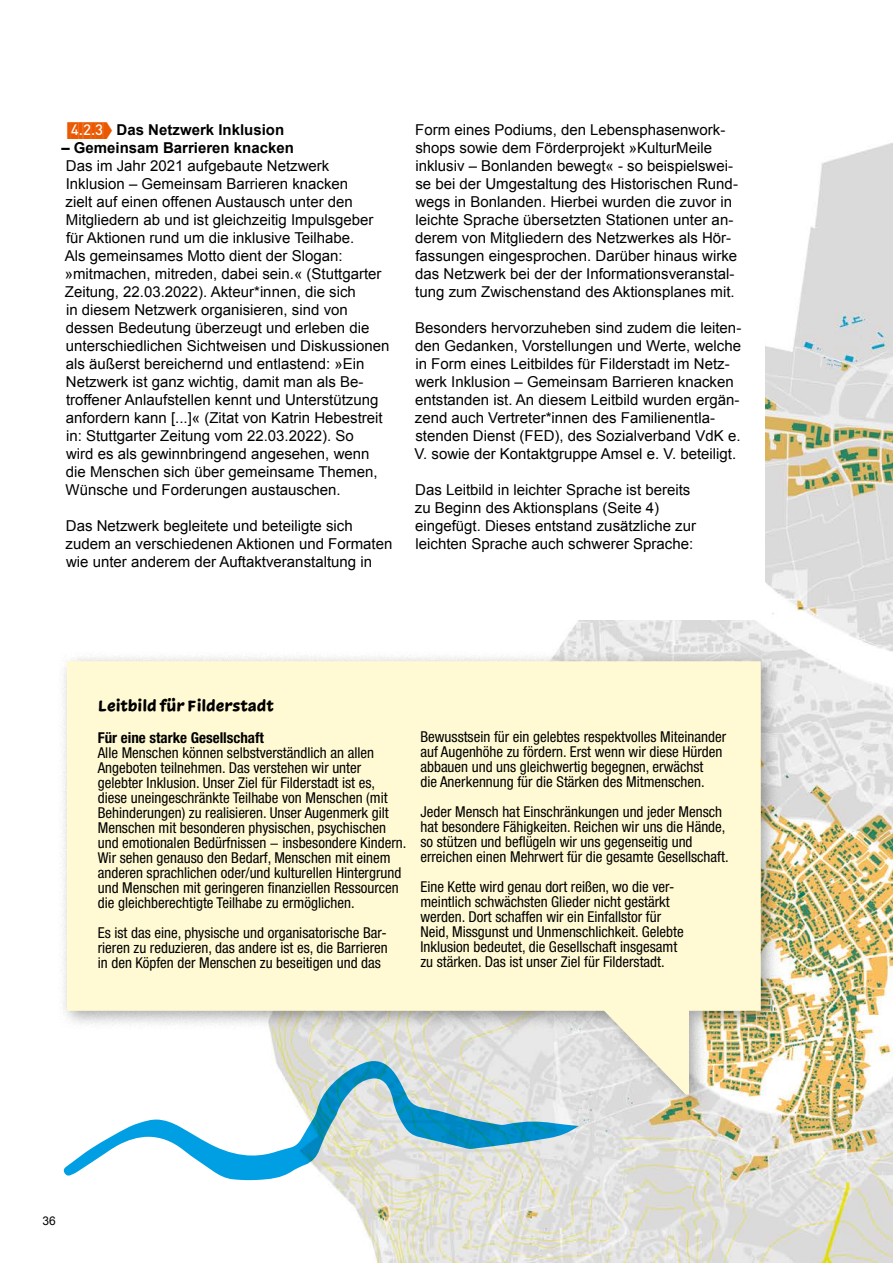
<style>
.page{position:relative;width:893px;height:1263px;background:#fff}
.page>*{position:absolute;margin:0;border:0;box-sizing:border-box;transform-origin:0 0}
.t1{font:900 19.5px "Inkwell Sans";color:#000}
.t2{font:15px/18px "Arial";color:#000}
.t3{font:condensed 15px/15px "Helvetica Neue LT Std";color:#000}
.t4{font:700 15px "Arial";color:#000}
.t5{font:700 condensed 15px "Helvetica Neue LT Std";color:#000}
.t6{font:12px "Arial";color:#000}
.s1{font-family:"DIN Medium Block";font-weight:400;color:#ea5901}
</style>
<div class="page">
<img style="left:328px;top:143px;width:565px;height:1120px">
<div style="left:43px;top:100px;width:722px;height:520px;background:#fff"></div>
<div style="left:57px;top:651px;width:724px;height:463px;background:#000;opacity:.34"></div>
<svg style="left:67px;top:661px;width:694px;height:433px;background:#faf6d3"></svg>
<svg style="left:63px;top:1061px;width:516px;height:119px"></svg>
<p class="t4" style="left:71px;top:120px;width:215px"><span class="s1">4.2.3→</span> Das Netzwerk Inklusion</p>
<p class="t4" style="left:61px;top:138px;width:234px">– Gemeinsam Barrieren knacken</p>
<p class="t2" style="left:65px;top:157px;width:326px">Das im Jahr 2021 aufgebaute Netzwerk Inklusion – Gemeinsam Barrieren knacken<br>zielt auf einen offenen Austausch unter den Mitgliedern ab und ist gleichzeitig Impulsgeber für Aktionen rund um die inklusive Teilhabe.<br>Als gemeinsames Motto dient der Slogan: »mitmachen, mitreden, dabei sein.« (Stuttgarter Zeitung, 22.03.2022). Akteur*innen, die sich<br>in diesem Netzwerk organisieren, sind von dessen Bedeutung überzeugt und erleben die unterschiedlichen Sichtweisen und Diskussionen als äußerst bereichernd und entlastend: »Ein Netzwerk ist ganz wichtig, damit man als Be&shy;troffener Anlaufstellen kennt und Unterstützung anfordern kann [...]« (Zitat von Katrin Hebestreit in: Stuttgarter Zeitung vom 22.03.2022). So<br>wird es als gewinnbringend angesehen, wenn die Menschen sich über gemeinsame Themen, Wünsche und Forderungen austauschen.</p>
<p class="t2" style="left:66px;top:517px;width:328px">Das Netzwerk begleitete und beteiligte sich zudem an verschiedenen Aktionen und Formaten wie unter anderem der Auftaktveranstaltung in</p>
<p class="t2" style="left:415px;top:121px;width:324px">Form eines Podiums, den Lebensphasenwork&shy;shops sowie dem Förderprojekt »KulturMeile inklusiv – Bonlanden bewegt« - so beispielswei&shy;se bei der Umgestaltung des Historischen Rund&shy;wegs in Bonlanden. Hierbei wurden die zuvor in leichte Sprache übersetzten Stationen unter an&shy;derem von Mitgliedern des Netzwerkes als Hör&shy;fassungen eingesprochen. Darüber hinaus wirke das Netzwerk bei der der Informationsveranstal&shy;tung zum Zwischenstand des Aktionsplanes mit.</p>
<p class="t2" style="left:415px;top:319px;width:328px">Besonders hervorzuheben sind zudem die leiten&shy;den Gedanken, Vorstellungen und Werte, welche in Form eines Leitbildes für Filderstadt im Netz&shy;werk Inklusion – Gemeinsam Barrieren knacken entstanden ist. An diesem Leitbild wurden ergän&shy;zend auch Vertreter*innen des Familienentla&shy;stenden Dienst (FED), des Sozialverband VdK e.<br>V. sowie der Kontaktgruppe Amsel e. V. beteiligt.</p>
<p class="t2" style="left:415px;top:481px;width:283px">Das Leitbild in leichter Sprache ist bereits zu Beginn des Aktionsplans (Seite 4) eingefügt. Dieses entstand zusätzliche zur leichten Sprache auch schwerer Sprache:</p>
<h1 class="t1" style="left:98px;top:692px;width:178px">Leitbild für Filderstadt</h1>
<p class="t5" style="left:98px;top:729px;width:168px">Für eine starke Gesellschaft</p>
<p class="t3" style="left:98px;top:745px;width:310px">Alle Menschen können selbstverständlich an allen Angeboten teilnehmen. Das verstehen wir unter gelebter Inklusion. Unser Ziel für Filderstadt ist es, diese uneingeschränkte Teilhabe von Menschen (mit Behinderungen) zu realisieren. Unser Augenmerk gilt Menschen mit besonderen physischen, psychischen und emotionalen Bedürfnissen − insbesondere Kindern.<br>Wir sehen genauso den Bedarf, Menschen mit einem anderen sprachlichen oder/und kulturellen Hintergrund und Menschen mit geringeren finanziellen Ressourcen die gleichberechtigte Teilhabe zu ermöglichen.</p>
<p class="t3" style="left:98px;top:925px;width:292px;text-align:justify">Es ist das eine, physische und organisatorische Bar&shy;rieren zu reduzieren, das andere ist es, die Barrieren in den Köpfen der Menschen zu beseitigen und das</p>
<p class="t3" style="left:420px;top:729px;width:307px">Bewusstsein für ein gelebtes respektvolles Miteinander auf Augenhöhe zu fördern. Erst wenn wir diese Hürden abbauen und uns gleichwertig begegnen, erwächst<br>die Anerkennung für die Stärken des Mitmenschen.</p>
<p class="t3" style="left:420px;top:804px;width:310px">Jeder Mensch hat Einschränkungen und jeder Mensch hat besondere Fähigkeiten. Reichen wir uns die Hände, so stützen und beflügeln wir uns gegenseitig und erreichen einen Mehrwert für die gesamte Gesellschaft.</p>
<p class="t3" style="left:420px;top:879px;width:265px">Eine Kette wird genau dort reißen, wo die ver&shy;meintlich schwächsten Glieder nicht gestärkt werden. Dort schaffen wir ein Einfallstor für Neid, Missgunst und Unmenschlichkeit. Gelebte Inklusion bedeutet, die Gesellschaft insgesamt zu stärken. Das ist unser Ziel für Filderstadt.</p>
<p class="t6" style="left:43px;top:1213px;width:15px">36</p>
</div>
